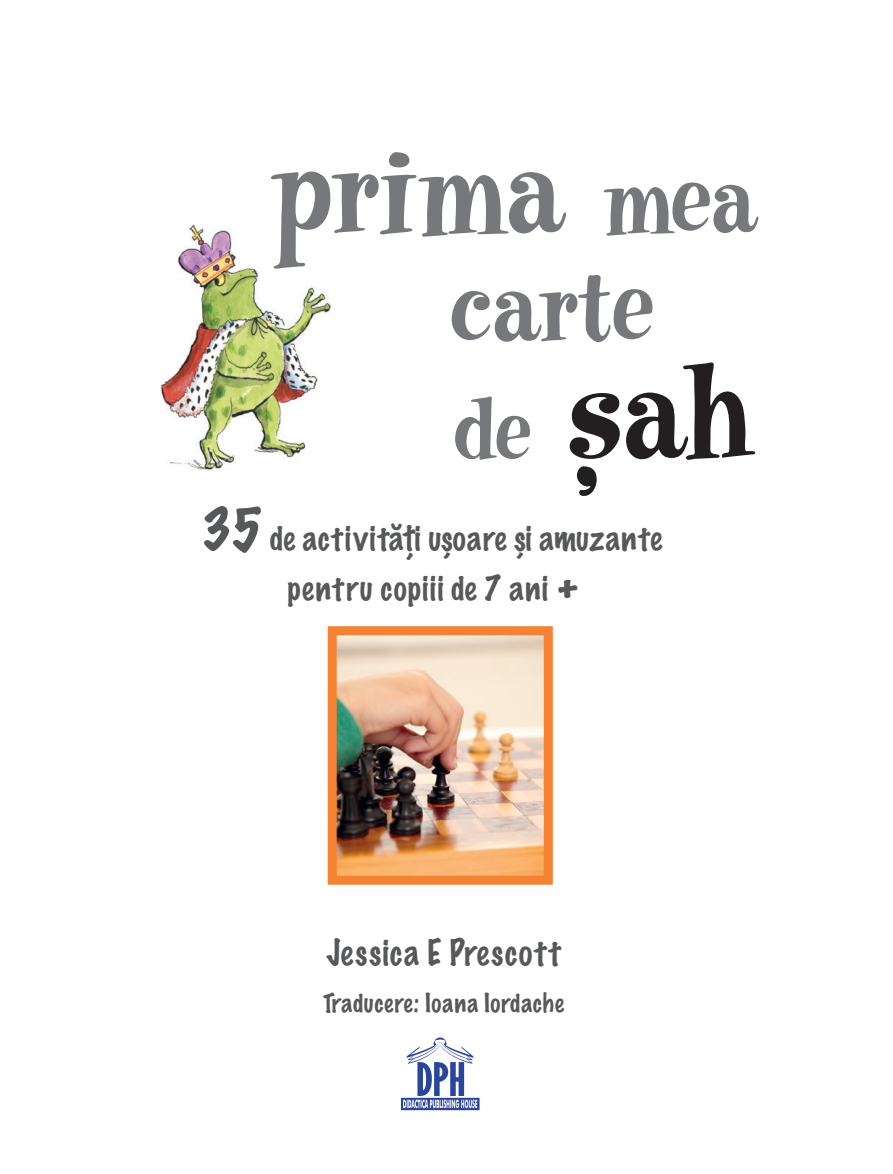
<style>
.page{position:relative;width:893px;height:1174px;background:#fff}
.page>*{position:absolute;margin:0;border:0;box-sizing:border-box;transform-origin:0 0}
.recipe_head{font:153.15px "Heatwave";color:#231f20}
.recipe_head-2{font:141px "Heatwave";letter-spacing:-.01em;color:#76787b}
.recipe_head-3{font:115.5px "Heatwave";color:#76787b}
.recipe_head-4{font:99.6px "Heatwave";color:#76787b}
.t1{font:100 33px "Marker Felt";letter-spacing:.04em;color:#57585a}
.STRAP{font:100 31.5px/50.1px "Marker Felt";letter-spacing:.035em;color:#57585a;text-align:center}
.t2{font:100 24px "Marker Felt";letter-spacing:.025em;color:#57585a}
.s1{font-size:111px}
.s2{font-size:54px}
.s3{font-size:46.5px}
</style>
<div class="page">
<img style="left:160px;top:224px;width:172px;height:246px">
<img style="left:338px;top:636px;width:205px;height:238px">
<div style="left:328px;top:626px;width:225px;height:258px;border:9px solid #f48232"></div>
<svg style="left:577px;top:466px;width:20px;height:30px"></svg>
<svg style="left:401px;top:1097px;width:79px;height:14px"></svg>
<svg style="left:401px;top:1037px;width:78px;height:73px"></svg>
<p class="recipe_head-2" style="left:271px;top:103px;width:489px">prima <span class="s1">mea</span></p>
<p class="recipe_head-3" style="left:449px;top:235px;width:206px">carte</p>
<p class="recipe_head-4" style="left:453px;top:369px;width:80px">de</p>
<p class="recipe_head" style="left:568px;top:317px;width:189px">sah</p>
<p class="STRAP" style="left:201px;top:512px;width:463px"><span class="s2">35</span> de activități ușoare și amuzante pentru copiii de 7 ani <span class="s3">+</span></p>
<p class="t1" style="left:326px;top:926px;width:236px">Jessica E Prescott</p>
<p class="t2" style="left:323px;top:984px;width:242px">Traducere: Ioana Iordache</p>
</div>
